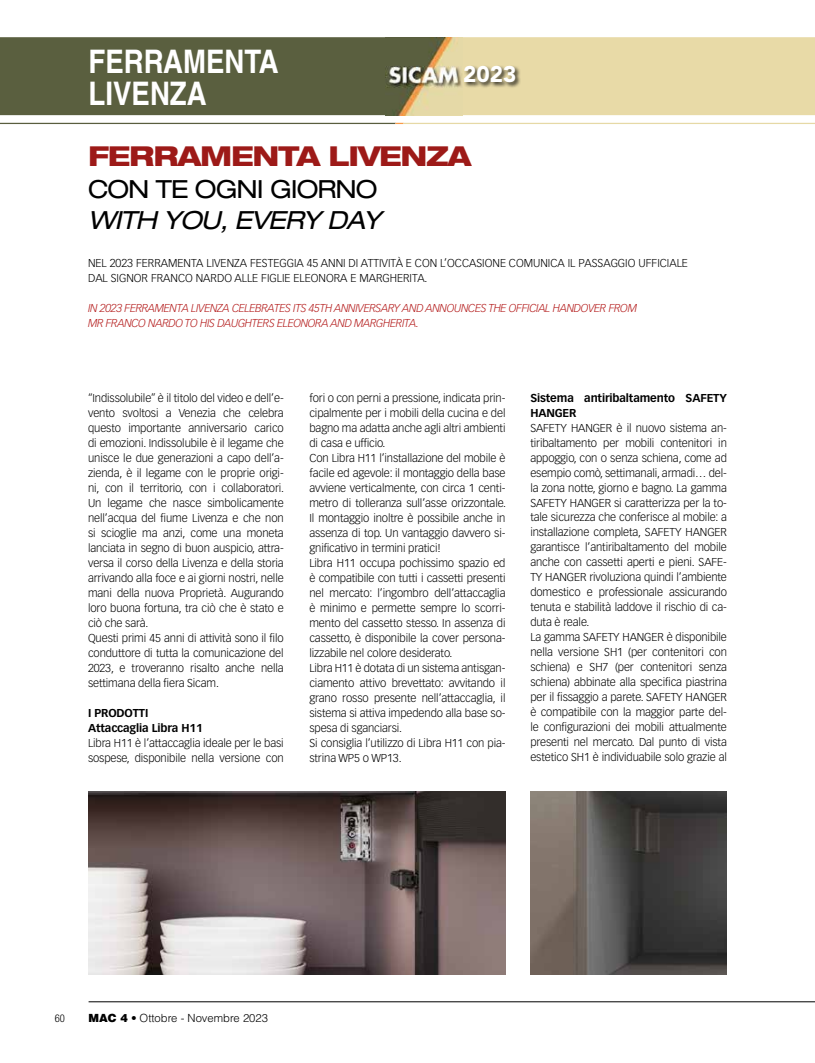
<style>
.page{position:relative;width:815px;height:1063px;background:#fff}
.page>*{position:absolute;margin:0;border:0;box-sizing:border-box;transform-origin:0 0}
.t1{font:700 32.5px/32.5px "Helvetica LT Std";color:#fff;scale:.85 1}
.t2{font:800 expanded 27.5px "Helvetica Neue LT Std";letter-spacing:-.04em;color:#9d1a18}
.t3{font:italic expanded 25px "Helvetica Neue LT Std";letter-spacing:-.04em;color:#000}
.t4{font:expanded 25px "Helvetica Neue LT Std";letter-spacing:-.04em;color:#000}
.t5{font:900 22.5px "Avenir LT Std";color:#fff}
.t6{font:300 11.25px/15px "Vectora LT Std";letter-spacing:-.01em;color:#000}
.t7{font:italic 300 11.25px/15px "Vectora LT Std";letter-spacing:-.03em;color:#b51f1f}
.t8{font:700 11.25px/15px "Vectora LT Std";letter-spacing:-.01em;color:#000}
.t9{font:300 11.25px "Helvetica LT Std";color:#000}
.t10{font:300 condensed 10.62px "Helvetica Neue LT Std";color:#000}
.s1{font-weight:900}
.s2{font-family:"Vectora LT Std"}
</style>
<div class="page">
<hr style="left:89px;top:1001px;width:726px;height:1px;background:#000">
<svg style="left:0;top:37px;width:815px;height:78px;background:#9c986f"></svg>
<hr style="left:0;top:123px;width:395px;height:1px;background:#595e3e">
<hr style="left:403px;top:123px;width:412px;height:1px;background:#e6d9a6">
<div style="left:463px;top:65px;width:59px;height:24px;background:#000;opacity:.75"></div>
<img style="left:385px;top:37px;width:78px;height:78px">
<img style="left:530px;top:792px;width:197px;height:182px">
<img style="left:89px;top:792px;width:417px;height:182px">
<h1 class="t1" style="left:89px;top:45px;width:225px">FERRAMENTA<br>LIVENZA</h1>
<h3 class="t5" style="left:463px;top:61px;width:55px">2023</h3>
<h2 class="t2" style="left:88px;top:139px;width:385px">FERRAMENTA LIVENZA</h2>
<h3 class="t4" style="left:88px;top:174px;width:291px">CON TE OGNI GIORNO</h3>
<h3 class="t3" style="left:88px;top:205px;width:295px">WITH YOU, EVERY DAY</h3>
<p class="t6" style="left:88px;top:255px;width:601px">NEL 2023 FERRAMENTA LIVENZA FESTEGGIA 45 ANNI DI ATTIVITÀ E CON L’OCCASIONE COMUNICA IL PASSAGGIO UFFICIALE<br>DAL SIGNOR FRANCO NARDO ALLE FIGLIE ELEONORA E MARGHERITA.</p>
<p class="t7" style="left:88px;top:300px;width:550px">IN 2023 FERRAMENTA LIVENZA CELEBRATES ITS 45TH ANNIVERSARY AND ANNOUNCES THE OFFICIAL HANDOVER FROM<br>MR FRANCO NARDO TO HIS DAUGHTERS ELEONORA AND MARGHERITA.</p>
<p class="t6" style="left:88px;top:390px;width:198px">“Indissolubile” è il titolo del video e dell’e&shy;vento svoltosi a Venezia che celebra questo importante anniversario carico di emozioni. Indissolubile è il legame che unisce le due generazioni a capo dell’a&shy;zienda, è il legame con le proprie origi&shy;ni, con il territorio, con i collaboratori.<br>Un legame che nasce simbolicamente nell’acqua del fiume Livenza e che non si scioglie ma anzi, come una moneta lanciata in segno di buon auspicio, attra&shy;versa il corso della Livenza e della storia arrivando alla foce e ai giorni nostri, nelle mani della nuova Proprietà. Augurando loro buona fortuna, tra ciò che è stato e ciò che sarà.<br>Questi primi 45 anni di attività sono il filo conduttore di tutta la comunicazione del 2023, e troveranno risalto anche nella settimana della fiera Sicam.</p>
<p class="t8" style="left:88px;top:705px;width:116px">I PRODOTTI<br>Attaccaglia Libra H11</p>
<p class="t6" style="left:88px;top:735px;width:197px">Libra H11 è l’attaccaglia ideale per le basi sospese, disponibile nella versione con</p>
<p class="t6" style="left:309px;top:390px;width:198px">fori o con perni a pressione, indicata prin&shy;cipalmente per i mobili della cucina e del bagno ma adatta anche agli altri ambienti di casa e ufficio.<br>Con Libra H11 l’installazione del mobile è facile ed agevole: il montaggio della base avviene verticalmente, con circa 1 centi&shy;metro di tolleranza sull’asse orizzontale.<br>Il montaggio inoltre è possibile anche in assenza di top. Un vantaggio davvero si&shy;gnificativo in termini pratici!<br>Libra H11 occupa pochissimo spazio ed è compatibile con tutti i cassetti presenti nel mercato: l’ingombro dell’attaccaglia è minimo e permette sempre lo scorri&shy;mento del cassetto stesso. In assenza di cassetto, è disponibile la cover persona&shy;lizzabile nel colore desiderato.<br>Libra H11 è dotata di un sistema antisgan&shy;ciamento attivo brevettato: avvitando il grano rosso presente nell’attaccaglia, il sistema si attiva impedendo alla base so&shy;spesa di sganciarsi.<br>Si consiglia l’utilizzo di Libra H11 con pia&shy;strina WP5 o WP13.</p>
<p class="t8" style="left:530px;top:390px;width:198px">Sistema antiribaltamento SAFETY<br>HANGER</p>
<p class="t6" style="left:530px;top:420px;width:198px">SAFETY HANGER è il nuovo sistema an&shy;tiribaltamento per mobili contenitori in appoggio, con o senza schiena, come ad esempio comò, settimanali, armadi… del&shy;la zona notte, giorno e bagno. La gamma SAFETY HANGER si caratterizza per la to&shy;tale sicurezza che conferisce al mobile: a installazione completa, SAFETY HANGER garantisce l’antiribaltamento del mobile anche con cassetti aperti e pieni. SAFE-TY HANGER rivoluziona quindi l’ambiente domestico e professionale assicurando tenuta e stabilità laddove il rischio di ca&shy;duta è reale.<br>La gamma SAFETY HANGER è disponibile nella versione SH1 (per contenitori con schiena) e SH7 (per contenitori senza schiena) abbinate alla specifica piastrina per il fissaggio a parete. SAFETY HANGER è compatibile con la maggior parte del&shy;le configurazioni dei mobili attualmente presenti nel mercato. Dal punto di vista estetico SH1 è individuabile solo grazie al</p>
<p class="t10" style="left:55px;top:1012px;width:11px">60</p>
<p class="t9" style="left:89px;top:1011px;width:181px"><span class="s1">MAC 4</span> <span class="s2">•</span> Ottobre - Novembre 2023</p>
</div>
